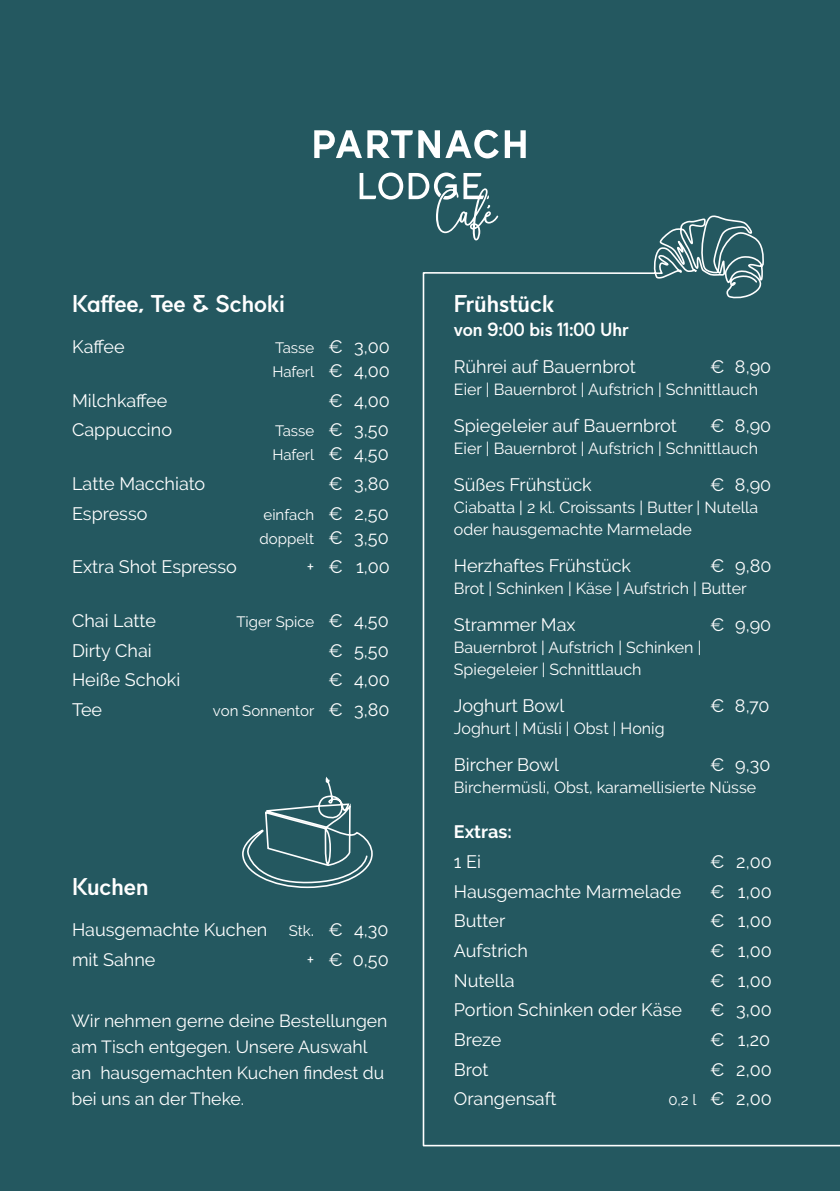
<style>
.page{position:relative;width:840px;height:1191px;background:#fff}
.page>*{position:absolute;margin:0;border:0;box-sizing:border-box;transform-origin:0 0}
.t1{font:28px "Quinlee Sans";color:#fff}
.t2{font:22px "Quinlee Sans";color:#fff}
.t3{font:18px/29.6px "Raleway";color:#fff}
.t4{font:700 18px "Raleway";color:#fff}
.t5{font:17.6px/26px "Raleway";color:#fff}
.t6{font:16px/22px "Raleway";color:#fff}
.t7{font:15px/24px "Raleway";color:#fff}
.s1{font-size:18px}
.s2{font-size:15px}
</style>
<div class="page">
<div style="left:0;top:0;width:839px;height:1191px;background:#245860"></div>
<svg style="left:422px;top:215px;width:417px;height:932px"></svg>
<svg style="left:242px;top:776px;width:131px;height:113px"></svg>
<svg style="left:314px;top:130px;width:98px;height:28px"></svg>
<svg style="left:418px;top:130px;width:21px;height:28px"></svg>
<svg style="left:445px;top:130px;width:53px;height:28px"></svg>
<svg style="left:504px;top:130px;width:21px;height:28px"></svg>
<svg style="left:359px;top:172px;width:139px;height:68px"></svg>
<h1 class="t1" style="left:72px;top:289px;width:214px">Kaffee, Tee &amp; Schoki</h1>
<p class="t3" style="left:72px;top:332px;width:54px">Kaffee</p>
<p class="t7" style="left:272px;top:336px;width:119px">Tasse <span class="s1">€ 3,00<br></span>Haferl <span class="s1">€ 4,00</span></p>
<p class="t3" style="left:72px;top:385px;width:97px">Milchkaffee</p>
<p class="t3" style="left:328px;top:385px;width:63px">€ 4,00</p>
<p class="t3" style="left:72px;top:415px;width:101px">Cappuccino</p>
<p class="t7" style="left:272px;top:419px;width:118px">Tasse <span class="s1">€ 3,50<br></span>Haferl <span class="s1">€ 4,50</span></p>
<p class="t3" style="left:72px;top:469px;width:135px">Latte Macchiato</p>
<p class="t3" style="left:328px;top:469px;width:63px">€ 3,80</p>
<p class="t3" style="left:72px;top:498px;width:77px">Espresso</p>
<p class="t7" style="left:259px;top:502px;width:130px">einfach <span class="s1">€ 2,50 </span>doppelt <span class="s1">€ 3,50</span></p>
<p class="t3" style="left:72px;top:552px;width:166px">Extra Shot Espresso</p>
<p class="t3" style="left:307px;top:552px;width:84px">+ € 1,00</p>
<p class="t3" style="left:72px;top:606px;width:85px">Chai Latte</p>
<p class="t7" style="left:236px;top:610px;width:154px">Tiger Spice <span class="s1">€ 4,50</span></p>
<p class="t3" style="left:72px;top:635px;width:81px">Dirty Chai</p>
<p class="t3" style="left:328px;top:635px;width:62px">€ 5,50</p>
<p class="t3" style="left:72px;top:665px;width:110px">Heiße Schoki</p>
<p class="t3" style="left:328px;top:665px;width:63px">€ 4,00</p>
<p class="t3" style="left:72px;top:695px;width:32px">Tee</p>
<p class="t7" style="left:213px;top:699px;width:178px">von Sonnentor <span class="s1">€ 3,80</span></p>
<h1 class="t1" style="left:72px;top:872px;width:78px">Kuchen</h1>
<p class="t3" style="left:72px;top:914px;width:318px">Hausgemachte Kuchen <span class="s2">Stk</span>. € 4,30 mit Sahne</p>
<p class="t3" style="left:307px;top:944px;width:83px">+ € 0,50</p>
<p class="t5" style="left:71px;top:1007px;width:317px">Wir nehmen gerne deine Bestellungen am Tisch entgegen. Unsere Auswahl an hausgemachten Kuchen findest du bei uns an der Theke.</p>
<h1 class="t1" style="left:453px;top:289px;width:102px">Frühstück</h1>
<p class="t2" style="left:453px;top:318px;width:176px">von 9:00 bis 11:00 Uhr</p>
<p class="t3" style="left:453px;top:352px;width:183px">Rührei auf Bauernbrot</p>
<p class="t3" style="left:709px;top:352px;width:63px">€ 8,90</p>
<p class="t6" style="left:453px;top:378px;width:305px">Eier | Bauernbrot | Aufstrich | Schnittlauch</p>
<p class="t3" style="left:453px;top:411px;width:224px">Spiegeleier auf Bauernbrot</p>
<p class="t3" style="left:709px;top:411px;width:63px">€ 8,90</p>
<p class="t6" style="left:453px;top:437px;width:305px">Eier | Bauernbrot | Aufstrich | Schnittlauch</p>
<p class="t3" style="left:453px;top:470px;width:139px">Süßes Frühstück</p>
<p class="t3" style="left:709px;top:470px;width:63px">€ 8,90</p>
<p class="t6" style="left:453px;top:496px;width:306px">Ciabatta | 2 kl. Croissants | Butter | Nutella oder hausgemachte Marmelade</p>
<p class="t3" style="left:453px;top:551px;width:179px">Herzhaftes Frühstück</p>
<p class="t3" style="left:709px;top:551px;width:63px">€ 9,80</p>
<p class="t6" style="left:453px;top:577px;width:294px">Brot | Schinken | Käse | Aufstrich | Butter</p>
<p class="t3" style="left:453px;top:610px;width:123px">Strammer Max</p>
<p class="t3" style="left:709px;top:610px;width:63px">€ 9,90</p>
<p class="t6" style="left:453px;top:636px;width:249px">Bauernbrot | Aufstrich | Schinken |<br>Spiegeleier | Schnittlauch</p>
<p class="t3" style="left:453px;top:691px;width:112px">Joghurt Bowl</p>
<p class="t3" style="left:709px;top:691px;width:61px">€ 8,70</p>
<p class="t6" style="left:453px;top:717px;width:212px">Joghurt | Müsli | Obst | Honig</p>
<p class="t3" style="left:453px;top:750px;width:107px">Bircher Bowl</p>
<p class="t3" style="left:709px;top:750px;width:62px">€ 9,30</p>
<p class="t6" style="left:453px;top:776px;width:304px">Birchermüsli, Obst, karamellisierte Nüsse</p>
<p class="t4" style="left:453px;top:821px;width:59px">Extras:</p>
<p class="t3" style="left:453px;top:846px;width:29px">1 Ei</p>
<p class="t3" style="left:709px;top:846px;width:63px">€ 2,00</p>
<p class="t3" style="left:453px;top:876px;width:229px">Hausgemachte Marmelade</p>
<p class="t3" style="left:709px;top:876px;width:63px">€ 1,00</p>
<p class="t3" style="left:453px;top:906px;width:53px">Butter</p>
<p class="t3" style="left:709px;top:906px;width:63px">€ 1,00</p>
<p class="t3" style="left:453px;top:935px;width:75px">Aufstrich</p>
<p class="t3" style="left:709px;top:935px;width:63px">€ 1,00</p>
<p class="t3" style="left:453px;top:965px;width:62px">Nutella</p>
<p class="t3" style="left:709px;top:965px;width:63px">€ 1,00</p>
<p class="t3" style="left:453px;top:995px;width:229px">Portion Schinken oder Käse</p>
<p class="t3" style="left:709px;top:995px;width:63px">€ 3,00</p>
<p class="t3" style="left:453px;top:1024px;width:49px">Breze</p>
<p class="t3" style="left:709px;top:1024px;width:61px">€ 1,20</p>
<p class="t3" style="left:453px;top:1054px;width:36px">Brot</p>
<p class="t3" style="left:709px;top:1054px;width:63px">€ 2,00</p>
<p class="t3" style="left:453px;top:1084px;width:104px">Orangensaft</p>
<p class="t3" style="left:668px;top:1084px;width:105px"><span class="s2">0,2 l</span> € 2,00</p>
</div>
